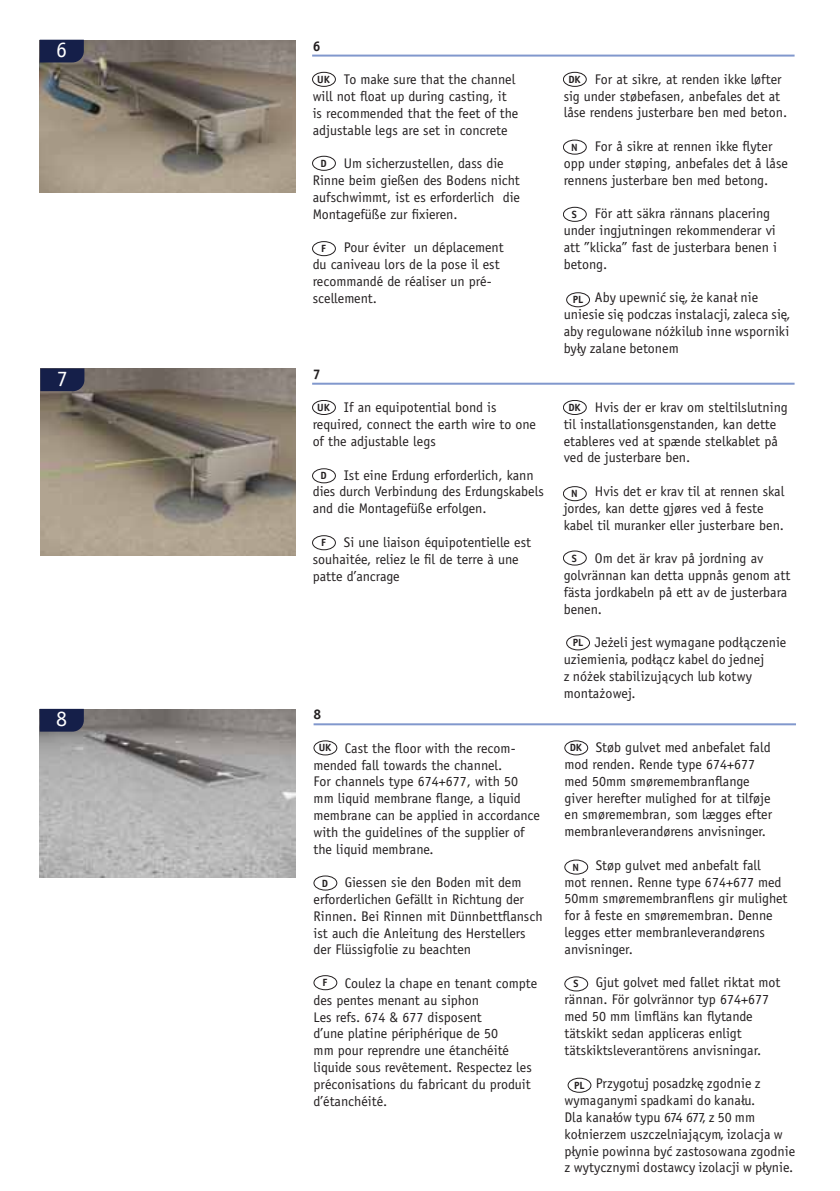
<style>
.page{position:relative;width:840px;height:1191px;background:#fff}
.page>*{position:absolute;margin:0;border:0;box-sizing:border-box;transform-origin:0 0}
.t1{font:22px "Officina Sans";color:#fff}
.t2{font:14px/16.8px "Officina Sans";color:#231f20}
.t3{font:14px/16.8px "Officina Sans Book ITC";color:#231f20}
.t4{font:700 14px "Officina Sans";color:#231f20}
.t5{font:700 10.4px "Officina Sans";color:#231f20}
</style>
<div class="page">
<img style="left:40px;top:40px;width:255px;height:153px">
<svg style="left:40px;top:40px;width:44px;height:22px"></svg>
<img style="left:40px;top:368px;width:255px;height:188px">
<svg style="left:40px;top:368px;width:44px;height:23px"></svg>
<hr style="left:312px;top:383px;width:482px;height:2px;background:#8198cd">
<div style="left:312px;top:400px;width:23px;height:15px;border:1px solid #231f20;border-radius:50%"></div>
<div style="left:312px;top:468px;width:23px;height:15px;border:1px solid #231f20;border-radius:50%"></div>
<div style="left:312px;top:535px;width:23px;height:15px;border:1px solid #231f20;border-radius:50%"></div>
<div style="left:562px;top:400px;width:24px;height:15px;border:1px solid #231f20;border-radius:50%"></div>
<div style="left:562px;top:486px;width:24px;height:15px;border:1px solid #231f20;border-radius:50%"></div>
<div style="left:562px;top:550px;width:24px;height:15px;border:1px solid #231f20;border-radius:50%"></div>
<hr style="left:312px;top:55px;width:482px;height:2px;background:#8198cd">
<div style="left:312px;top:72px;width:23px;height:15px;border:1px solid #231f20;border-radius:50%"></div>
<div style="left:312px;top:156px;width:23px;height:15px;border:1px solid #231f20;border-radius:50%"></div>
<div style="left:312px;top:241px;width:23px;height:15px;border:1px solid #231f20;border-radius:50%"></div>
<div style="left:562px;top:72px;width:24px;height:15px;border:1px solid #231f20;border-radius:50%"></div>
<div style="left:562px;top:140px;width:24px;height:14px;border:1px solid #231f20;border-radius:50%"></div>
<div style="left:562px;top:207px;width:24px;height:15px;border:1px solid #231f20;border-radius:50%"></div>
<img style="left:40px;top:709px;width:255px;height:168px">
<svg style="left:40px;top:709px;width:44px;height:22px"></svg>
<hr style="left:313px;top:723px;width:482px;height:2px;background:#8198cd">
<div style="left:313px;top:740px;width:24px;height:15px;border:1px solid #231f20;border-radius:50%"></div>
<div style="left:313px;top:875px;width:24px;height:15px;border:1px solid #231f20;border-radius:50%"></div>
<div style="left:313px;top:975px;width:24px;height:15px;border:1px solid #231f20;border-radius:50%"></div>
<div style="left:564px;top:740px;width:23px;height:15px;border:1px solid #231f20;border-radius:50%"></div>
<div style="left:564px;top:859px;width:23px;height:15px;border:1px solid #231f20;border-radius:50%"></div>
<div style="left:564px;top:976px;width:23px;height:15px;border:1px solid #231f20;border-radius:50%"></div>
<div style="left:566px;top:292px;width:23px;height:15px;border:1px solid #231f20;border-radius:50%"></div>
<div style="left:566px;top:635px;width:23px;height:15px;border:1px solid #231f20;border-radius:50%"></div>
<div style="left:567px;top:1077px;width:24px;height:15px;border:1px solid #231f20;border-radius:50%"></div>
<h1 class="t1" style="left:56px;top:41px;width:12px">6</h1>
<p class="t4" style="left:312px;top:41px;width:9px">6</p>
<p class="t2" style="left:312px;top:72px;width:207px;text-indent:31px">To make sure that the channel will not float up during casting, it is recommended that the feet of the adjustable legs are set in concrete</p>
<p class="t2" style="left:312px;top:156px;width:208px;text-indent:31px">Um sicherzustellen, dass die<br>Rinne beim gießen des Bodens nicht aufschwimmt, ist es erforderlich die<br>Montagefüße zur fixieren.</p>
<p class="t2" style="left:312px;top:240px;width:192px;text-indent:31px">Pour éviter un déplacement du caniveau lors de la pose il est recommandé de réaliser un pré&shy;scellement.</p>
<p class="t5" style="left:317px;top:75px;width:14px">UK</p>
<p class="t5" style="left:320px;top:159px;width:8px">D</p>
<p class="t5" style="left:321px;top:245px;width:6px">F</p>
<h1 class="t1" style="left:57px;top:370px;width:13px">7</h1>
<p class="t4" style="left:312px;top:369px;width:9px">7</p>
<p class="t2" style="left:312px;top:400px;width:225px;text-indent:31px">If an equipotential bond is required, connect the earth wire to one of the adjustable legs</p>
<p class="t2" style="left:312px;top:468px;width:232px;text-indent:31px">Ist eine Erdung erforderlich, kann dies durch Verbindung des Erdungskabels and die Montagefüße erfolgen.</p>
<p class="t2" style="left:312px;top:535px;width:220px;text-indent:31px">Si une liaison équipotentielle est souhaitée, reliez le fil de terre à une patte d’ancrage</p>
<p class="t5" style="left:317px;top:403px;width:14px">UK</p>
<p class="t5" style="left:320px;top:472px;width:8px">D</p>
<p class="t5" style="left:321px;top:539px;width:6px">F</p>
<h1 class="t1" style="left:56px;top:710px;width:12px">8</h1>
<p class="t4" style="left:313px;top:709px;width:9px">8</p>
<p class="t2" style="left:313px;top:740px;width:228px;text-indent:31px">Cast the floor with the recom&shy;mended fall towards the channel.<br>For channels type 674+677, with 50 mm liquid membrane flange, a liquid membrane can be applied in accordance with the guidelines of the supplier of the liquid membrane.</p>
<p class="t2" style="left:313px;top:875px;width:230px;text-indent:31px">Giessen sie den Boden mit dem erforderlichen Gefällt in Richtung der Rinnen. Bei Rinnen mit Dünnbettflansch ist auch die Anleitung des Herstellers der Flüssigfolie zu beachten</p>
<p class="t2" style="left:313px;top:976px;width:225px;text-indent:31px">Coulez la chape en tenant compte des pentes menant au siphon<br>Les refs. 674 &amp; 677 disposent<br>d’une platine périphérique de 50<br>mm pour reprendre une étanchéité liquide sous revêtement. Respectez les préconisations du fabricant du produit d’étanchéité.</p>
<p class="t5" style="left:318px;top:744px;width:14px">UK</p>
<p class="t5" style="left:322px;top:879px;width:8px">D</p>
<p class="t5" style="left:322px;top:978px;width:6px">F</p>
<p class="t2" style="left:563px;top:72px;width:225px;text-indent:31px">For at sikre, at renden ikke løfter sig under støbefasen, anbefales det at låse rendens justerbare ben med beton.</p>
<p class="t2" style="left:563px;top:139px;width:226px;text-indent:31px">For å sikre at rennen ikke flyter opp under støping, anbefales det å låse rennens justerbare ben med betong.</p>
<p class="t2" style="left:563px;top:206px;width:215px;text-indent:31px">För att säkra rännans placering under ingjutningen rekommenderar vi att ”klicka” fast de justerbara benen i betong.</p>
<p class="t3" style="left:563px;top:290px;width:227px;text-indent:31px">Aby upewnić się, że kanał nie uniesie się podczas instalacji, zaleca się, aby regulowane nóżki lub inne wsporniki były zalane betonem</p>
<p class="t5" style="left:568px;top:75px;width:14px">DK</p>
<p class="t5" style="left:571px;top:143px;width:8px">N</p>
<p class="t5" style="left:571px;top:210px;width:7px">S</p>
<p class="t5" style="left:572px;top:296px;width:12px">PL</p>
<p class="t2" style="left:563px;top:400px;width:225px;text-indent:31px">Hvis der er krav om steltilslutning til installationsgenstanden, kan dette etableres ved at spænde stelkablet på ved de justerbare ben.</p>
<p class="t2" style="left:563px;top:484px;width:222px;text-indent:31px">Hvis det er krav til at rennen skal jordes, kan dette gjøres ved å feste kabel til muranker eller justerbare ben.</p>
<p class="t2" style="left:563px;top:551px;width:228px;text-indent:31px">Om det är krav på jordning av golvrännan kan detta uppnås genom att fästa jordkabeln på ett av de justerbara benen.</p>
<p class="t3" style="left:563px;top:635px;width:224px;text-indent:31px">Jeżeli jest wymagane podłączenie uziemienia, podłącz kabel do jednej<br>z nóżek stabilizujących lub kotwy montażowej.</p>
<p class="t5" style="left:568px;top:403px;width:14px">DK</p>
<p class="t5" style="left:571px;top:490px;width:8px">N</p>
<p class="t5" style="left:571px;top:554px;width:7px">S</p>
<p class="t5" style="left:572px;top:639px;width:12px">PL</p>
<p class="t2" style="left:564px;top:740px;width:209px;text-indent:31px">Støb gulvet med anbefalet fald mod renden. Rende type 674+677 med 50mm smøremembranflange giver herefter mulighed for at tilføje en smøremembran, som lægges efter membranleverandørens anvisninger.</p>
<p class="t2" style="left:564px;top:858px;width:224px;text-indent:31px">Støp gulvet med anbefalt fall<br>mot rennen. Renne type 674+677 med<br>50mm smøremembranflens gir mulighet for å feste en smøremembran. Denne legges etter membranleverandørens anvisninger.</p>
<p class="t2" style="left:564px;top:975px;width:217px;text-indent:31px">Gjut golvet med fallet riktat mot rännan. För golvrännor typ 674+677 med 50 mm limfläns kan flytande tätskikt sedan appliceras enligt tätskiktsleverantörens anvisningar.</p>
<p class="t3" style="left:564px;top:1076px;width:232px;text-indent:31px">Przygotuj posadzkę zgodnie z wymaganymi spadkami do kanału.<br>Dla kanałów typu 674 677, z 50 mm kołnierzem uszczelniającym, izolacja w płynie powinna być zastosowana zgodnie z wytycznymi dostawcy izolacji w płynie.</p>
<p class="t5" style="left:569px;top:744px;width:14px">DK</p>
<p class="t5" style="left:572px;top:863px;width:8px">N</p>
<p class="t5" style="left:573px;top:980px;width:7px">S</p>
<p class="t5" style="left:574px;top:1081px;width:12px">PL</p>
</div>
